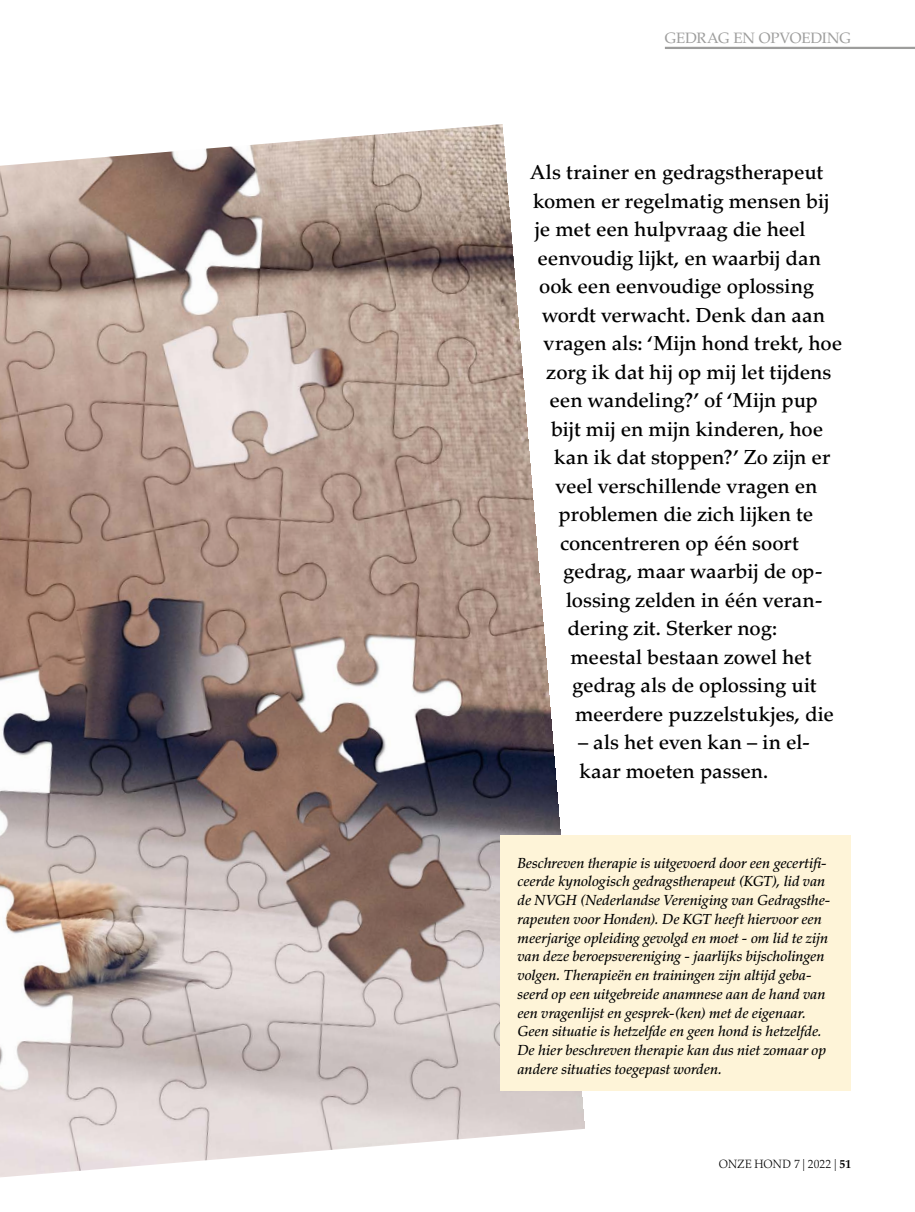
<style>
.page{position:relative;width:915px;height:1212px;background:#fff}
.page>*{position:absolute;margin:0;border:0;box-sizing:border-box;transform-origin:0 0}
.t1{font:500 20.25px/28.5px "Palatino LT Std";letter-spacing:-.01em;color:#000}
.t2{font:15px "Palatino LT Std";letter-spacing:-.01em;color:#9d9d9c}
.t3{font:italic 500 14.55px/18.8px "Palatino LT Std";letter-spacing:-.005em;color:#000}
.t4{font:300 12px "Palatino LT Std";letter-spacing:.015em;color:#000;scale:.95 1}
.s1{font-weight:700}
</style>
<div class="page">
<img style="left:0;top:124px;width:586px;height:1053px">
<div style="left:500px;top:836px;width:350px;height:255px;background:#fef4d8"></div>
<hr style="left:664px;top:47px;width:250px;height:2px;background:#9d9d9c">
<p class="t2" style="left:664px;top:29px;width:188px">GEDRAG EN OPVOEDING</p>
<p class="t1" style="left:530px;top:158px;width:294px">Als trainer en gedragstherapeut</p>
<p class="t1" style="left:533px;top:187px;width:297px">komen er regelmatig mensen bij</p>
<p class="t1" style="left:534px;top:215px;width:272px">je met een hulpvraag die heel</p>
<p class="t1" style="left:537px;top:244px;width:285px">eenvoudig lijkt, en waarbij dan</p>
<p class="t1" style="left:539px;top:272px;width:276px">ook een eenvoudige oplossing</p>
<p class="t1" style="left:542px;top:301px;width:284px">wordt verwacht. Denk dan aan</p>
<p class="t1" style="left:543px;top:329px;width:300px">vragen als: ‘Mijn hond trekt, hoe</p>
<p class="t1" style="left:546px;top:358px;width:286px">zorg ik dat hij op mij let tijdens</p>
<p class="t1" style="left:549px;top:386px;width:270px">een wandeling?’ of ‘Mijn pup</p>
<p class="t1" style="left:551px;top:415px;width:273px">bijt mij en mijn kinderen, hoe</p>
<p class="t1" style="left:554px;top:443px;width:277px">kan ik dat stoppen?’ Zo zijn er</p>
<p class="t1" style="left:555px;top:472px;width:263px">veel verschillende vragen en</p>
<p class="t1" style="left:558px;top:500px;width:256px">problemen die zich lijken te</p>
<p class="t1" style="left:560px;top:529px;width:240px">concentreren op één soort</p>
<p class="t1" style="left:563px;top:557px;width:261px">gedrag, maar waarbij de op-</p>
<p class="t1" style="left:566px;top:586px;width:258px">lossing zelden in één veran-</p>
<p class="t1" style="left:567px;top:614px;width:211px">dering zit. Sterker nog:</p>
<p class="t1" style="left:570px;top:643px;width:242px">meestal bestaan zowel het</p>
<p class="t1" style="left:572px;top:671px;width:246px">gedrag als de oplossing uit</p>
<p class="t1" style="left:575px;top:700px;width:260px">meerdere puzzelstukjes, die</p>
<p class="t1" style="left:578px;top:728px;width:233px">– als het even kan – in el&shy;kaar moeten passen.</p>
<p class="t3" style="left:517px;top:853px;width:314px">Beschreven therapie is uitgevoerd door een gecertifi&shy;ceerde kynologisch gedragstherapeut (KGT), lid van de NVGH (Nederlandse Vereniging van Gedragsthe&shy;rapeuten voor Honden). De KGT heeft hiervoor een meerjarige opleiding gevolgd en moet - om lid te zijn van deze beroepsvereniging - jaarlijks bijscholingen volgen. Therapieën en trainingen zijn altijd geba&shy;seerd op een uitgebreide anamnese aan de hand van een vragenlijst en gesprek-(ken) met de eigenaar.<br>Geen situatie is hetzelfde en geen hond is hetzelfde.<br>De hier beschreven therapie kan dus niet zomaar op andere situaties toegepast worden.</p>
<p class="t4" style="left:718px;top:1157px;width:141px">ONZE HOND 7 | 2022 | <span class="s1">51</span></p>
</div>
